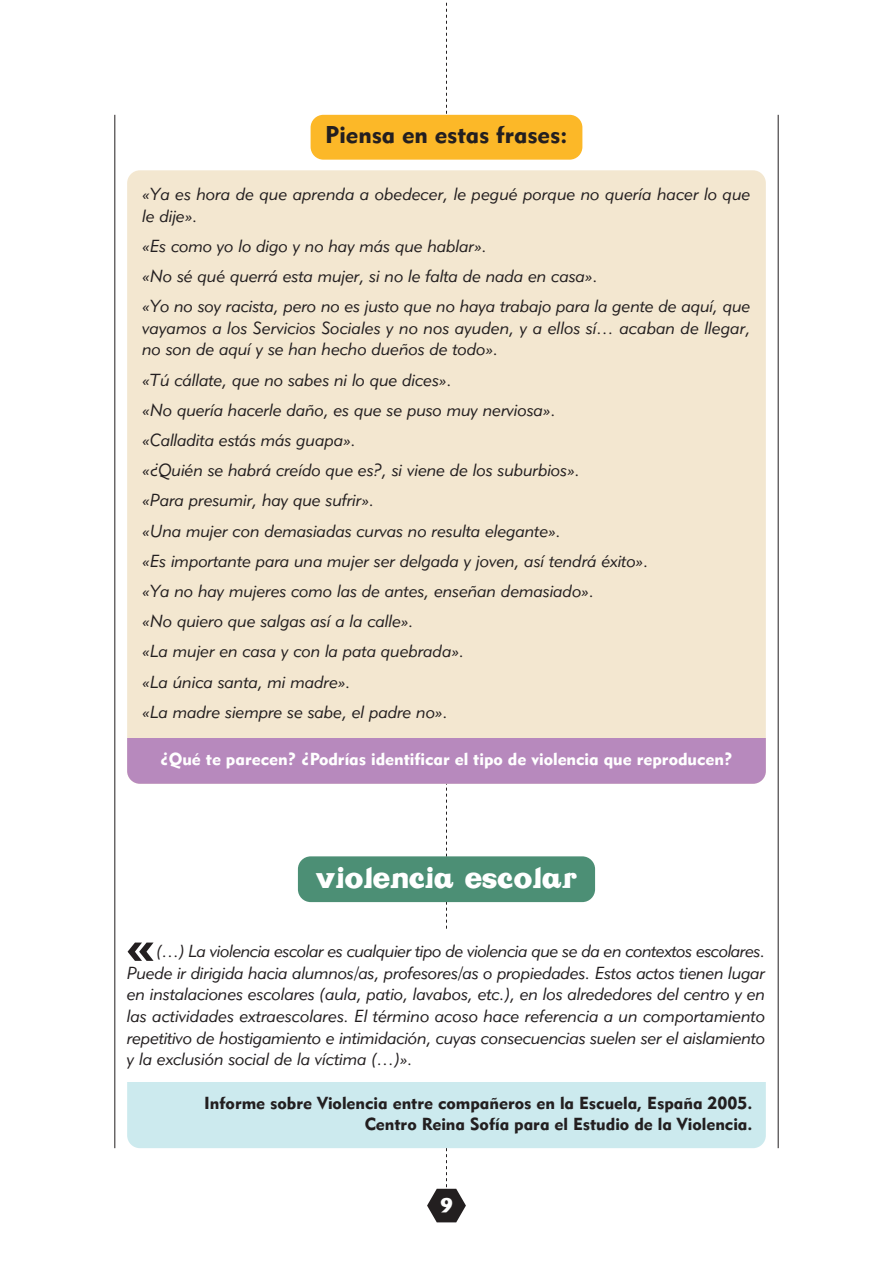
<style>
.page{position:relative;width:893px;height:1263px;background:#fff}
.page>*{position:absolute;margin:0;border:0;box-sizing:border-box;transform-origin:0 0}
.t1{font:59.7px "Geometric 415 BT Black A";color:#231f20}
.t2{font:31.5px "Vintage";letter-spacing:.02em;color:#fff}
.t3{font:24px "Geometric 415 BT Black A";color:#231f20}
.t4{font:22.5px "Vintage";color:#fff}
.t5{font:17.25px/30.2px "Geometric 415 BT Lite Italic A";color:#231f20}
.t6{font:17.25px/21.6px "Geometric 415 BT Black A";color:#231f20;text-align:right}
.t7{font:17.25px "Geometric 415 BT Black A";color:#fff}
</style>
<div class="page">
<svg style="left:446px;top:2px;width:1px;height:113px"></svg>
<div style="left:127px;top:1082px;width:639px;height:66px;background:#cceaee"></div>
<hr style="left:778px;top:115px;width:1px;height:1033px;background:#231f20">
<svg style="left:427px;top:1148px;width:39px;height:74px"></svg>
<svg style="left:446px;top:784px;width:1px;height:145px"></svg>
<div style="left:127px;top:170px;width:639px;height:614px;background:#f3e7d0;border-radius:13px"></div>
<div style="left:127px;top:738px;width:639px;height:46px;background:#b789bd"></div>
<div style="left:311px;top:115px;width:271px;height:45px;background:#fcb828;border-radius:13px"></div>
<hr style="left:114px;top:115px;width:1px;height:1033px;background:#231f20">
<div style="left:298px;top:856px;width:297px;height:46px;background:#4c8f75;border-radius:13px"></div>
<h3 class="t3" style="left:325px;top:126px;width:244px">Piensa en estas frases:</h3>
<p class="t5" style="left:142px;top:185px;width:610px;line-height:21.6px">«Ya es hora de que aprenda a obedecer, le pegué porque no quería hacer lo que le dije».</p>
<p class="t5" style="left:142px;top:232px;width:610px">«Es como yo lo digo y no hay más que hablar».<br>«No sé qué querrá esta mujer, si no le falta de nada en casa».<br>«Yo no soy racista, pero no es justo que no haya trabajo para la gente de aquí, que</p>
<p class="t5" style="left:142px;top:319px;width:610px;line-height:21.6px">vayamos a los Servicios Sociales y no nos ayuden, y a ellos sí… acaban de llegar, no son de aquí y se han hecho dueños de todo».</p>
<p class="t5" style="left:142px;top:366px;width:508px">«Tú cállate, que no sabes ni lo que dices».<br>«No quería hacerle daño, es que se puso muy nerviosa».<br>«Calladita estás más guapa».<br>«¿Quién se habrá creído que es?, si viene de los suburbios».<br>«Para presumir, hay que sufrir».<br>«Una mujer con demasiadas curvas no resulta elegante».<br>«Es importante para una mujer ser delgada y joven, así tendrá éxito». «Ya no hay mujeres como las de antes, enseñan demasiado».<br>«No quiero que salgas así a la calle».<br>«La mujer en casa y con la pata quebrada».<br>«La única santa, mi madre».<br>«La madre siempre se sabe, el padre no».</p>
<p class="t7" style="left:160px;top:753px;width:574px">¿Qué te parecen? ¿Podrías identificar el tipo de violencia que reproducen?</p>
<h2 class="t2" style="left:315px;top:867px;width:263px">violencia escolar</h2>
<h1 class="t1" style="left:126px;top:922px;width:31px">«</h1>
<p class="t5" style="left:127px;top:942px;width:640px;line-height:21.6px;text-align:justify;text-indent:30px">(…) La violencia escolar es cualquier tipo de violencia que se da en contextos escolares.<br>Puede ir dirigida hacia alumnos/as, profesores/as o propiedades. Estos actos tienen lugar en instalaciones escolares (aula, patio, lavabos, etc.), en los alrededores del centro y en las actividades extraescolares. El término acoso hace referencia a un comportamiento repetitivo de hostigamiento e intimidación, cuyas consecuencias suelen ser el aislamiento y la exclusión social de la víctima (…)».</p>
<p class="t6" style="left:204px;top:1093px;width:550px">Informe sobre Violencia entre compañeros en la Escuela, España 2005.<br>Centro Reina Sofía para el Estudio de la Violencia.</p>
<h3 class="t4" style="left:440px;top:1197px;width:14px">9</h3>
</div>
